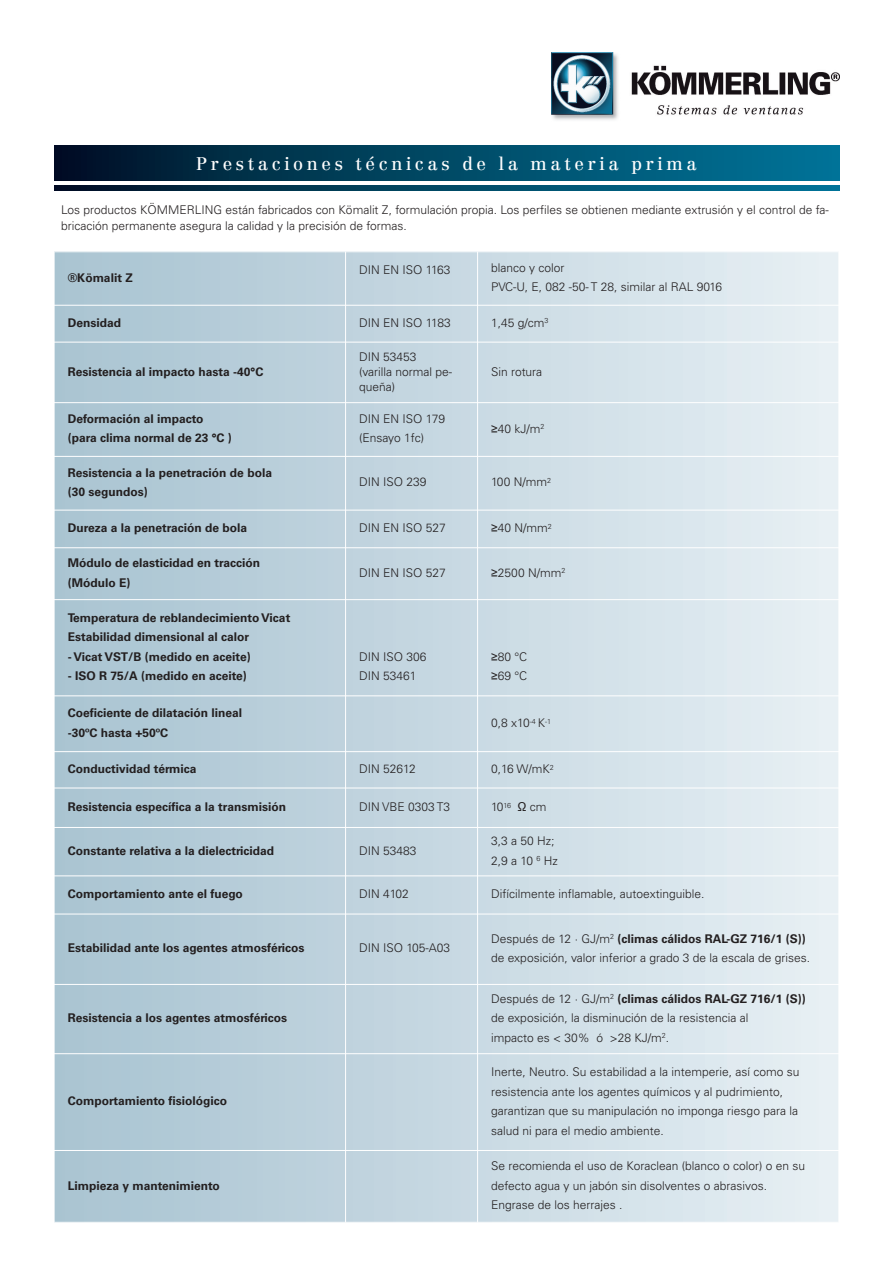
<style>
.page{position:relative;width:893px;height:1263px;background:#fff}
.page>*{position:absolute;margin:0;border:0;box-sizing:border-box;transform-origin:0 0}
.t1{font:18px "Centennial Roman";letter-spacing:.2em;color:#fff}
.t2{font:300 12px/19.5px "Univers";color:#231f20}
.t3{font:700 12px/19.5px "Univers";color:#231f20}
.s1{font-family:"Arial";font-weight:400}
.s2{font-family:"Tahoma";font-weight:400}
.s3{font-weight:700}
</style>
<div class="page">
<img style="left:551px;top:53px;width:288px;height:67px">
<div style="left:54px;top:145px;width:786px;height:45px;background:linear-gradient(to right,#00152a,#00789c)"></div>
<hr style="left:48px;top:181px;width:792px;height:4px;background:#fff">
<div style="left:54px;top:252px;width:785px;height:970px;background:linear-gradient(to right,#a8c3d1,#e7eff4)"></div>
<hr style="left:54px;top:252px;width:1px;height:970px;background:#fff">
<hr style="left:345px;top:252px;width:1px;height:970px;background:#fff">
<hr style="left:477px;top:252px;width:1px;height:970px;background:#fff">
<hr style="left:54px;top:305px;width:785px;height:1px;background:#fff">
<hr style="left:54px;top:342px;width:785px;height:1px;background:#fff">
<hr style="left:54px;top:402px;width:785px;height:1px;background:#fff">
<hr style="left:54px;top:456px;width:785px;height:1px;background:#fff">
<hr style="left:54px;top:510px;width:785px;height:1px;background:#fff">
<hr style="left:54px;top:547px;width:785px;height:1px;background:#fff">
<hr style="left:54px;top:599px;width:785px;height:1px;background:#fff">
<hr style="left:54px;top:696px;width:785px;height:1px;background:#fff">
<hr style="left:54px;top:751px;width:785px;height:1px;background:#fff">
<hr style="left:54px;top:788px;width:785px;height:1px;background:#fff">
<hr style="left:54px;top:827px;width:785px;height:1px;background:#fff">
<hr style="left:54px;top:876px;width:785px;height:1px;background:#fff">
<hr style="left:54px;top:914px;width:785px;height:1px;background:#fff">
<hr style="left:54px;top:984px;width:785px;height:1px;background:#fff">
<hr style="left:54px;top:1053px;width:785px;height:1px;background:#fff">
<hr style="left:54px;top:1150px;width:785px;height:1px;background:#fff">
<h1 class="t1" style="left:196px;top:153px;width:502px">Prestaciones técnicas de la materia prima</h1>
<p class="t2" style="left:61px;top:203px;width:769px;line-height:15.5px">Los productos KÖMMERLING están fabricados con Kömalit Z, formulación propia. Los perfiles se obtienen mediante extrusión y el control de fa&shy;bricación permanente asegura la calidad y la precisión de formas.</p>
<p class="t3" style="left:68px;top:269px;width:66px">®Kömalit Z</p>
<p class="t2" style="left:359px;top:262px;width:93px">DIN EN ISO 1163</p>
<p class="t2" style="left:491px;top:259px;width:232px">blanco y color<br>PVC-U, E, 082 -50- T 28, similar al RAL 9016</p>
<p class="t3" style="left:68px;top:314px;width:55px">Densidad</p>
<p class="t2" style="left:359px;top:314px;width:93px">DIN EN ISO 1183</p>
<p class="t2" style="left:491px;top:314px;width:59px">1,45 g/cm<sup>3</sup></p>
<p class="t3" style="left:68px;top:363px;width:197px">Resistencia al impacto hasta -40°C</p>
<p class="t2" style="left:359px;top:350px;width:95px;line-height:15px">DIN 53453 (varilla normal pe&shy;queña)</p>
<p class="t2" style="left:491px;top:363px;width:53px">Sin rotura</p>
<p class="t3" style="left:68px;top:410px;width:166px">Deformación al impacto (para clima normal de 23 °C )</p>
<p class="t2" style="left:359px;top:410px;width:87px">DIN EN ISO 179 (Ensayo 1fc)</p>
<p class="t2" style="left:491px;top:420px;width:55px"><span class="s1">≥</span>40 kJ/m<sup>2</sup></p>
<p class="t3" style="left:68px;top:464px;width:206px">Resistencia a la penetración de bola (30 segundos)</p>
<p class="t2" style="left:359px;top:473px;width:69px">DIN ISO 239</p>
<p class="t2" style="left:491px;top:473px;width:62px">100 N/mm<sup>2</sup></p>
<p class="t3" style="left:68px;top:519px;width:181px">Dureza a la penetración de bola</p>
<p class="t2" style="left:359px;top:519px;width:88px">DIN EN ISO 527</p>
<p class="t2" style="left:491px;top:519px;width:62px"><span class="s1">≥</span>40 N/mm<sup>2</sup></p>
<p class="t3" style="left:68px;top:554px;width:194px">Módulo de elasticidad en tracción (Módulo E)</p>
<p class="t2" style="left:359px;top:564px;width:88px">DIN EN ISO 527</p>
<p class="t2" style="left:491px;top:564px;width:76px"><span class="s1">≥</span>2500 N/mm<sup>2</sup></p>
<p class="t3" style="left:68px;top:609px;width:224px">Temperatura de reblandecimiento Vicat<br>Estabilidad dimensional al calor</p>
<p class="t3" style="left:68px;top:648px;width:184px">- Vicat VST/B (medido en aceite)</p>
<p class="t3" style="left:68px;top:667px;width:181px">- ISO R 75/A (medido en aceite)</p>
<p class="t2" style="left:359px;top:648px;width:69px">DIN ISO 306<br>DIN 53461</p>
<p class="t2" style="left:491px;top:648px;width:38px"><span class="s1">≥</span>80 °C <span class="s1">≥</span>69 °C</p>
<p class="t3" style="left:68px;top:704px;width:176px">Coeficiente de dilatación lineal -30ºC hasta +50ºC</p>
<p class="t2" style="left:491px;top:714px;width:61px">0,8 x10<sup>-4</sup> K<sup>-1</sup></p>
<p class="t3" style="left:68px;top:760px;width:130px">Conductividad térmica</p>
<p class="t2" style="left:359px;top:760px;width:58px">DIN 52612</p>
<p class="t2" style="left:491px;top:760px;width:64px">0,16 W/mK<sup>2</sup></p>
<p class="t3" style="left:68px;top:798px;width:220px">Resistencia específica a la transmisión</p>
<p class="t2" style="left:359px;top:798px;width:93px">DIN VBE 0303 T3</p>
<p class="t2" style="left:491px;top:798px;width:57px">10<sup>16</sup> <span class="s2">Ω</span> cm</p>
<p class="t3" style="left:68px;top:842px;width:208px">Constante relativa a la dielectricidad</p>
<p class="t2" style="left:359px;top:842px;width:59px">DIN 53483</p>
<p class="t2" style="left:491px;top:832px;width:68px">3,3 a 50 Hz;<br>2,9 a 10 <sup>6</sup> Hz</p>
<p class="t3" style="left:68px;top:885px;width:177px">Comportamiento ante el fuego</p>
<p class="t2" style="left:359px;top:885px;width:51px">DIN 4102</p>
<p class="t2" style="left:491px;top:885px;width:215px">Difícilmente inflamable, autoextinguible.</p>
<p class="t3" style="left:68px;top:939px;width:238px">Estabilidad ante los agentes atmosféricos</p>
<p class="t2" style="left:359px;top:939px;width:93px">DIN ISO 105-A03</p>
<p class="t2" style="left:491px;top:930px;width:320px">Después de 12 · GJ/m<sup>2</sup> <span class="s3">(climas cálidos RAL-GZ 716/1 (S)) </span>de exposición, valor inferior a grado 3 de la escala de grises.</p>
<p class="t3" style="left:68px;top:1009px;width:221px">Resistencia a los agentes atmosféricos</p>
<p class="t3" style="left:68px;top:1092px;width:161px">Comportamiento fisiológico</p>
<p class="t3" style="left:68px;top:1176px;width:154px">Limpieza y mantenimiento</p>
<p class="t2" style="left:491px;top:990px;width:316px">Después de 12 · GJ/m<sup>2</sup> <span class="s3">(climas cálidos RAL-GZ 716/1 (S)) </span>de exposición, la disminución de la resistencia al<br>impacto es &lt; 30% ó &gt;28 KJ/m<sup>2</sup>.</p>
<p class="t2" style="left:491px;top:1063px;width:310px">Inerte, Neutro. Su estabilidad a la intemperie, así como su resistencia ante los agentes químicos y al pudrimiento, garantizan que su manipulación no imponga riesgo para la salud ni para el medio ambiente.</p>
<p class="t2" style="left:491px;top:1157px;width:315px">Se recomienda el uso de Koraclean (blanco o color) o en su defecto agua y un jabón sin disolventes o abrasivos.<br>Engrase de los herrajes .</p>
</div>
